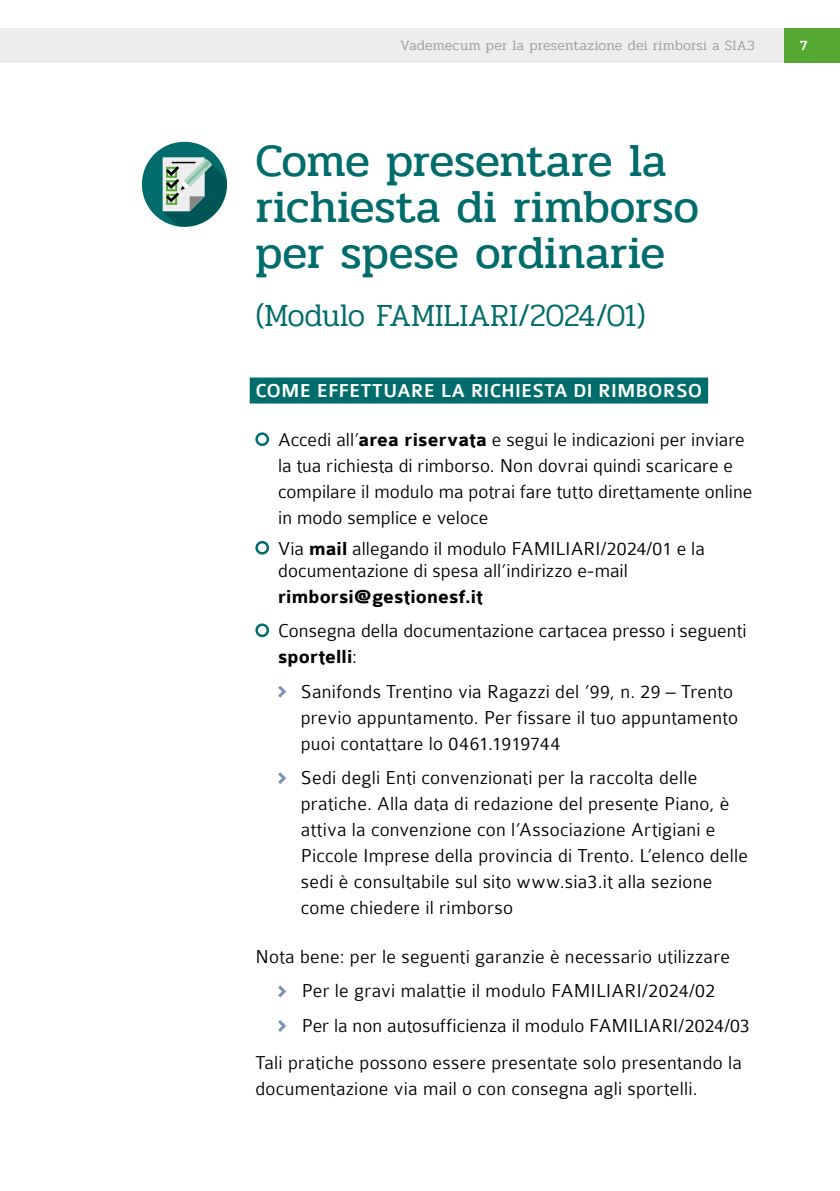
<style>
.page{position:relative;width:840px;height:1191px;background:#fff}
.page>*{position:absolute;margin:0;border:0;box-sizing:border-box;transform-origin:0 0}
.t1{font:46px/46px "Pridi";letter-spacing:-.005em;color:#006c6b}
.t2{font:300 32px "Pridi";letter-spacing:-.01em;color:#006c6b}
.t3{font:300 20px/26px "Colaborate";letter-spacing:.01em;color:#000}
.t4{font:500 20px "Colaborate";letter-spacing:.005em;color:#fff}
.t5{font:700 20px "Colaborate";letter-spacing:.005em;color:#000}
.t6{font:300 14px "Pridi";letter-spacing:.015em;color:#9d9d9c}
.t7{font:500 14px "Pridi";color:#fff}
.s1{font-weight:700}
</style>
<div class="page">
<div style="left:782px;top:28px;width:57px;height:34px;background:#55a832"></div>
<div style="left:0;top:28px;width:782px;height:34px;background:#ededed"></div>
<div style="left:142px;top:142px;width:85px;height:85px;background:#006c6b;border-radius:50%"></div>
<svg style="left:162px;top:157px;width:65px;height:70px"></svg>
<div style="left:249px;top:377px;width:458px;height:26px;background:#006c6b"></div>
<div style="left:255px;top:432px;width:14px;height:14px;border:2px solid #006c6b;border-radius:50%"></div>
<div style="left:255px;top:541px;width:14px;height:13px;border:2px solid #006c6b;border-radius:50%"></div>
<div style="left:255px;top:623px;width:14px;height:14px;border:2px solid #006c6b;border-radius:50%"></div>
<svg style="left:278px;top:685px;width:8px;height:13px"></svg>
<svg style="left:278px;top:772px;width:8px;height:12px"></svg>
<svg style="left:278px;top:985px;width:8px;height:13px"></svg>
<svg style="left:278px;top:1020px;width:8px;height:12px"></svg>
<p class="t6" style="left:400px;top:36px;width:356px">Vademecum per la presentazione dei rimborsi a SIA3</p>
<p class="t7" style="left:799px;top:35px;width:9px">7</p>
<h1 class="t1" style="left:255px;top:139px;width:445px">Come presentare la richiesta di rimborso per spese ordinarie</h1>
<h2 class="t2" style="left:255px;top:293px;width:391px">(Modulo FAMILIARI/2024/01)</h2>
<p class="t4" style="left:255px;top:381px;width:448px">COME EFFETTUARE LA RICHIESTA DI RIMBORSO</p>
<p class="t3" style="left:278px;top:427px;width:475px">Accedi all’<span class="s1">area riservata</span> e segui le indicazioni per inviare la tua richiesta di rimborso. Non dovrai quindi scaricare e compilare il modulo ma potrai fare tutto direttamente online in modo semplice e veloce</p>
<p class="t3" style="left:278px;top:537px;width:428px;line-height:22px">Via <span class="s1">mail</span> allegando il modulo FAMILIARI/2024/01 e la documentazione di spesa all’indirizzo e-mail</p>
<p class="t5" style="left:278px;top:586px;width:206px">rimborsi@gestionesf.it</p>
<p class="t3" style="left:278px;top:618px;width:469px">Consegna della documentazione cartacea presso i seguenti <span class="s1">sportelli</span>:</p>
<p class="t3" style="left:300px;top:678px;width:438px">Sanifonds Trentino via Ragazzi del ’99, n. 29 – Trento previo appuntamento. Per fissare il tuo appuntamento puoi contattare lo 0461.1919744</p>
<p class="t3" style="left:300px;top:765px;width:448px">Sedi degli Enti convenzionati per la raccolta delle pratiche. Alla data di redazione del presente Piano, è attiva la convenzione con l’Associazione Artigiani e Piccole Imprese della provincia di Trento. L’elenco delle sedi è consultabile sul sito www.sia3.it alla sezione come chiedere il rimborso</p>
<p class="t3" style="left:301px;top:939px;width:449px;line-height:34.6px;text-indent:-46px">Nota bene: per le seguenti garanzie è necessario utilizzare<br>Per le gravi malattie il modulo FAMILIARI/2024/02<br>Per la non autosufficienza il modulo FAMILIARI/2024/03</p>
<p class="t3" style="left:255px;top:1050px;width:488px">Tali pratiche possono essere presentate solo presentando la documentazione via mail o con consegna agli sportelli.</p>
</div>
